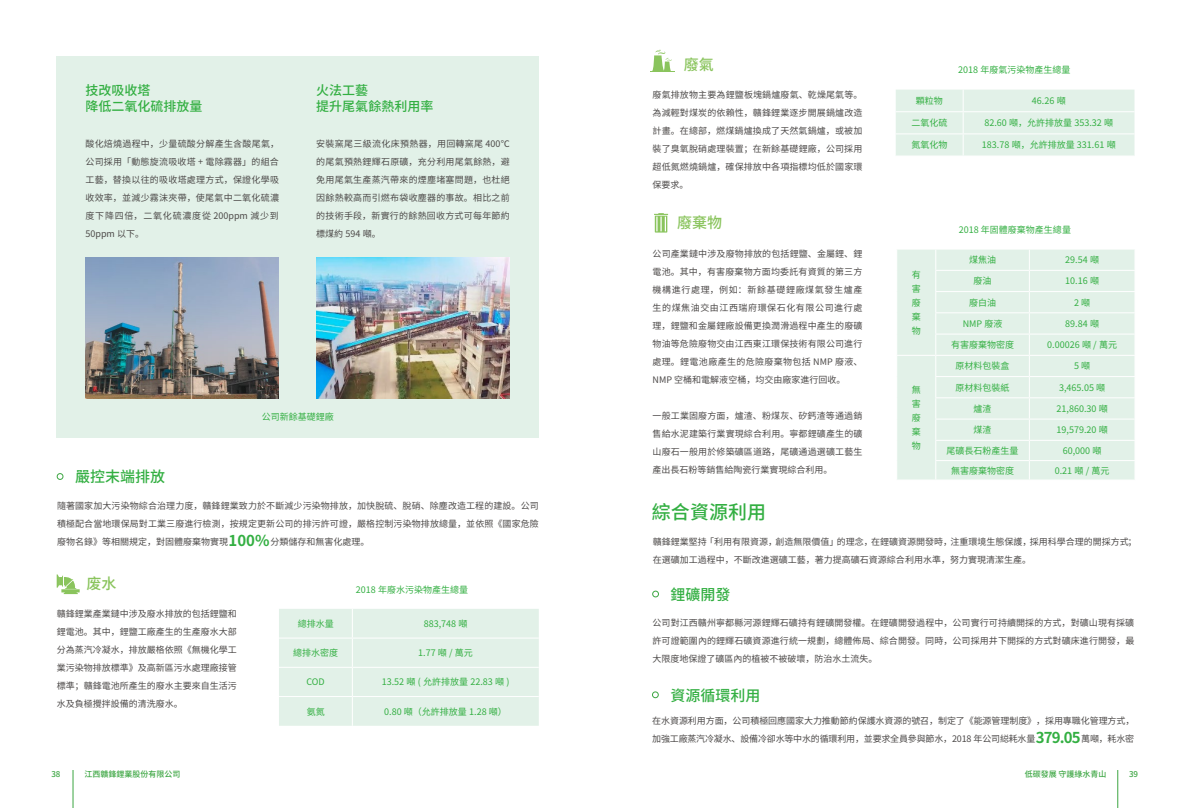
<style>
.page{position:relative;width:1191px;height:808px;background:#fff}
.page>*{position:absolute;margin:0;border:0;box-sizing:border-box;transform-origin:0 0}
.t1{font:500 19px "Source Han Sans CN";color:#33af42}
.t2{font:500 15px "Source Han Sans CN";color:#33af42}
.t3{font:700 15px "Source Han Sans CN";letter-spacing:-.055em;color:#33af42}
.t4{font:500 15px "Source Han Sans CN";color:#8ac45d}
.t5{font:500 13px/15.6px "Source Han Sans CN";color:#33af42}
.t6{font:9px/18px "Source Han Sans CN";color:#4c4948;text-align:justify}
.t7{font:9px/14px "Source Han Sans CN";color:#33af42;text-align:justify}
.t8{font:500 8px "Source Han Sans CN";color:#3ca642}
</style>
<div class="page">
<hr style="left:72px;top:770px;width:1px;height:38px;background:#3ca642">
<hr style="left:1117px;top:770px;width:1px;height:38px;background:#3ca642">
<div style="left:57px;top:57px;width:482px;height:381px;background:#e2f1e8"></div>
<img style="left:85px;top:258px;width:194px;height:140px">
<img style="left:316px;top:258px;width:194px;height:140px">
<div style="left:57px;top:473px;width:6px;height:7px;border:1px solid #3ca642;border-radius:50%"></div>
<div style="left:652px;top:591px;width:7px;height:6px;border:1px solid #3ca642;border-radius:50%"></div>
<div style="left:279px;top:609px;width:260px;height:117px;background:#e2f1e8"></div>
<hr style="left:279px;top:637px;width:73px;height:1px;background:#fff">
<hr style="left:352px;top:637px;width:187px;height:1px;background:#fff">
<hr style="left:279px;top:667px;width:73px;height:1px;background:#fff">
<hr style="left:352px;top:667px;width:187px;height:1px;background:#fff">
<hr style="left:279px;top:696px;width:73px;height:1px;background:#fff">
<hr style="left:352px;top:696px;width:187px;height:1px;background:#fff">
<div style="left:897px;top:250px;width:237px;height:229px;background:#e2f1e8"></div>
<hr style="left:935px;top:270px;width:94px;height:1px;background:#fff">
<hr style="left:1029px;top:270px;width:106px;height:1px;background:#fff">
<hr style="left:935px;top:291px;width:94px;height:1px;background:#fff">
<hr style="left:1029px;top:291px;width:106px;height:1px;background:#fff">
<hr style="left:935px;top:312px;width:94px;height:1px;background:#fff">
<hr style="left:1029px;top:312px;width:106px;height:1px;background:#fff">
<hr style="left:935px;top:334px;width:94px;height:1px;background:#fff">
<hr style="left:1029px;top:334px;width:106px;height:1px;background:#fff">
<hr style="left:896px;top:355px;width:39px;height:1px;background:#fff">
<hr style="left:935px;top:355px;width:94px;height:1px;background:#fff">
<hr style="left:1029px;top:355px;width:106px;height:1px;background:#fff">
<hr style="left:935px;top:376px;width:94px;height:1px;background:#fff">
<hr style="left:1029px;top:376px;width:106px;height:1px;background:#fff">
<hr style="left:935px;top:397px;width:94px;height:1px;background:#fff">
<hr style="left:1029px;top:397px;width:106px;height:1px;background:#fff">
<hr style="left:935px;top:419px;width:94px;height:1px;background:#fff">
<hr style="left:1029px;top:419px;width:106px;height:1px;background:#fff">
<hr style="left:935px;top:440px;width:94px;height:1px;background:#fff">
<hr style="left:1029px;top:440px;width:106px;height:1px;background:#fff">
<hr style="left:935px;top:460px;width:94px;height:1px;background:#fff">
<svg style="left:935px;top:250px;width:1px;height:229px"></svg>
<hr style="left:1029px;top:460px;width:106px;height:1px;background:#fff">
<svg style="left:1134px;top:250px;width:1px;height:229px"></svg>
<svg style="left:1029px;top:250px;width:1px;height:229px"></svg>
<div style="left:896px;top:90px;width:238px;height:66px;background:#e2f1e8"></div>
<hr style="left:895px;top:111px;width:68px;height:1px;background:#fff">
<hr style="left:963px;top:111px;width:171px;height:1px;background:#fff">
<hr style="left:895px;top:133px;width:68px;height:1px;background:#fff">
<hr style="left:963px;top:133px;width:171px;height:1px;background:#fff">
<svg style="left:57px;top:574px;width:23px;height:20px"></svg>
<svg style="left:650px;top:49px;width:25px;height:23px"></svg>
<svg style="left:654px;top:213px;width:14px;height:20px"></svg>
<div style="left:652px;top:691px;width:7px;height:7px;border:1px solid #3ca642;border-radius:50%"></div>
<h3 class="t5" style="left:85px;top:83px;width:118px">技改吸收塔<br>降低二氧化硫排放量</h3>
<h3 class="t5" style="left:316px;top:83px;width:118px">火法工藝<br>提升尾氣餘熱利用率</h3>
<p class="t6" style="left:85px;top:135px;width:195px">酸化焙燒過程中，少量硫酸分解產生含酸尾氣，公司採用「動態旋流吸收塔 + 電除霧器」的組合工藝，替換以往的吸收塔處理方式，保證化學吸收效率，並減少霧沫夾帶，使尾氣中二氧化硫濃度下降四倍，二氧化硫濃度從 200ppm 減少到50ppm 以下。</p>
<p class="t6" style="left:316px;top:135px;width:195px">安裝窯尾三級流化床預熱器，用回轉窯尾 400℃的尾氣預熱鋰輝石原礦，充分利用尾氣餘熱，避免用尾氣生產蒸汽帶來的煙塵堵塞問題，也杜絕因餘熱較高而引燃布袋收塵器的事故。相比之前的技術手段，新實行的餘熱回收方式可每年節約標煤約 594 噸。</p>
<h2 class="t2" style="left:75px;top:468px;width:91px">嚴控末端排放</h2>
<p class="t7" style="left:262px;top:410px;width:73px">公司新餘基礎鋰廠</p>
<p class="t6" style="left:57px;top:497px;width:483px">隨著國家加大污染物綜合治理力度，贛鋒鋰業致力於不斷減少污染物排放，加快脫硫、脫硝、除塵改造工程的建設。公司積極配合當地環保局對工業三廢進行檢測，按規定更新公司的排污許可證，嚴格控制污染物排放總量，並依照《國家危險廢物名錄》等相關規定，對固體廢棄物實現</p>
<h2 class="t3" style="left:228px;top:532px;width:42px">100%</h2>
<p class="t6" style="left:270px;top:533px;width:100px">分類儲存和無害化處理。</p>
<h2 class="t4" style="left:86px;top:575px;width:31px">废水</h2>
<p class="t6" style="left:57px;top:605px;width:182px">贛鋒鋰業產業鏈中涉及廢水排放的包括鋰鹽和鋰電池。其中，鋰鹽工廠產生的生產廢水大部分為蒸汽冷凝水，排放嚴格依照《無機化學工業污染物排放標準》及高新區污水處理廠接管標準；贛鋒電池所產生的廢水主要來自生活污水及負極攪拌設備的清洗廢水。</p>
<p class="t7" style="left:356px;top:582px;width:114px">2018 年廢水污染物產生總量</p>
<p class="t7" style="left:298px;top:617px;width:37px">總排水量</p>
<p class="t7" style="left:424px;top:617px;width:45px">883,748 噸</p>
<p class="t7" style="left:293px;top:646px;width:46px">總排水密度</p>
<p class="t7" style="left:418px;top:646px;width:56px">1.77 噸 / 萬元</p>
<p class="t7" style="left:306px;top:675px;width:20px">COD</p>
<p class="t7" style="left:382px;top:675px;width:129px">13.52 噸 ( 允許排放量 22.83 噸 )</p>
<p class="t7" style="left:307px;top:704px;width:19px">氨氮</p>
<p class="t7" style="left:384px;top:704px;width:124px">0.80 噸（允許排放量 1.28 噸）</p>
<h2 class="t4" style="left:684px;top:56px;width:31px">廢氣</h2>
<p class="t6" style="left:652px;top:86px;width:211px">廢氣排放物主要為鋰鹽板塊鍋爐廢氣、乾燥尾氣等。為減輕對煤炭的依賴性，贛鋒鋰業逐步開展鍋爐改造計畫。在總部，燃煤鍋爐換成了天然氣鍋爐，或被加裝了臭氧脫硝處理裝置；在新餘基礎鋰廠，公司採用超低氮燃燒鍋爐，確保排放中各項指標均低於國家環保要求。</p>
<h2 class="t4" style="left:677px;top:214px;width:46px">廢棄物</h2>
<p class="t6" style="left:652px;top:245px;width:211px">公司產業鏈中涉及廢物排放的包括鋰鹽、金屬鋰、鋰電池。其中，有害廢棄物方面均委託有資質的第三方機構進行處理，例如：新餘基礎鋰廠煤氣發生爐產生的煤焦油交由江西瑞府環保石化有限公司進行處理，鋰鹽和金屬鋰廠設備更換潤滑過程中產生的廢礦物油等危險廢物交由江西東江環保技術有限公司進行處理。鋰電池廠產生的危險廢棄物包括 NMP 廢液、NMP 空桶和電解液空桶，均交由廠家進行回收。</p>
<p class="t6" style="left:652px;top:407px;width:211px">一般工業固廢方面，爐渣、粉煤灰、矽鈣渣等通過銷售給水泥建築行業實現綜合利用。寧都鋰礦產生的礦山廢石一般用於修築礦區道路，尾礦通過選礦工藝生產出長石粉等銷售給陶瓷行業實現綜合利用。</p>
<h1 class="t1" style="left:652px;top:501px;width:115px">綜合資源利用</h1>
<p class="t7" style="left:958px;top:63px;width:114px">2018 年廢氣污染物產生總量</p>
<p class="t7" style="left:916px;top:94px;width:28px">顆粒物</p>
<p class="t7" style="left:1032px;top:94px;width:35px">46.26 噸</p>
<p class="t7" style="left:911px;top:116px;width:37px">二氧化硫</p>
<p class="t7" style="left:984px;top:116px;width:130px">82.60 噸，允許排放量 353.32 噸</p>
<p class="t7" style="left:911px;top:138px;width:37px">氮氧化物</p>
<p class="t7" style="left:982px;top:138px;width:135px">183.78 噸，允許排放量 331.61 噸</p>
<p class="t7" style="left:911px;top:267px;width:10px">有害廢棄物</p>
<p class="t7" style="left:911px;top:383px;width:10px">無害廢棄物</p>
<p class="t7" style="left:958px;top:223px;width:114px">2018 年固體廢棄物產生總量</p>
<p class="t7" style="left:969px;top:253px;width:28px">煤焦油</p>
<p class="t7" style="left:1065px;top:253px;width:35px">29.54 噸</p>
<p class="t7" style="left:973px;top:274px;width:19px">廢油</p>
<p class="t7" style="left:1065px;top:274px;width:35px">10.16 噸</p>
<p class="t7" style="left:969px;top:296px;width:28px">廢白油</p>
<p class="t7" style="left:1074px;top:296px;width:18px">2噸</p>
<p class="t7" style="left:962px;top:317px;width:41px">NMP 廢液</p>
<p class="t7" style="left:1065px;top:317px;width:35px">89.84 噸</p>
<p class="t7" style="left:951px;top:338px;width:64px">有害廢棄物密度</p>
<p class="t7" style="left:1047px;top:338px;width:71px">0.00026 噸 / 萬元</p>
<p class="t7" style="left:955px;top:359px;width:55px">原材料包裝盒</p>
<p class="t7" style="left:1074px;top:359px;width:18px">5噸</p>
<p class="t7" style="left:955px;top:381px;width:55px">原材料包裝紙</p>
<p class="t7" style="left:1059px;top:381px;width:48px">3,465.05 噸</p>
<p class="t7" style="left:973px;top:402px;width:19px">爐渣</p>
<p class="t7" style="left:1056px;top:402px;width:53px">21,860.30 噸</p>
<p class="t7" style="left:973px;top:423px;width:19px">煤渣</p>
<p class="t7" style="left:1056px;top:423px;width:53px">19,579.20 噸</p>
<p class="t7" style="left:946px;top:444px;width:73px">尾礦長石粉產生量</p>
<p class="t7" style="left:1062px;top:444px;width:40px">60,000 噸</p>
<p class="t7" style="left:951px;top:464px;width:64px">無害廢棄物密度</p>
<p class="t7" style="left:1054px;top:464px;width:56px">0.21 噸 / 萬元</p>
<p class="t6" style="left:653px;top:533px;width:485px">贛鋒鋰業堅持「利用有限資源，創造無限價值」的理念，在鋰礦資源開發時，注重環境生態保護，採用科學合理的開採方式；在選礦加工過程中，不斷改進選礦工藝，著力提高礦石資源綜合利用水準，努力實現清潔生產。</p>
<h2 class="t2" style="left:670px;top:586px;width:61px">鋰礦開發</h2>
<p class="t6" style="left:652px;top:614px;width:483px">公司對江西贛州寧都縣河源鋰輝石礦持有鋰礦開發權。在鋰礦開發過程中，公司實行可持續開採的方式，對礦山現有採礦許可證範圍內的鋰輝石礦資源進行統一規劃，總體佈局、綜合開發。同時，公司採用井下開採的方式對礦床進行開發，最大限度地保證了礦區內的植被不被破壞，防治水土流失。</p>
<h2 class="t2" style="left:670px;top:687px;width:91px">資源循環利用</h2>
<p class="t6" style="left:652px;top:712px;width:484px">在水資源利用方面，公司積極回應國家大力推動節約保護水資源的號召，制定了《能源管理制度》，採用專職化管理方式，加強工廠蒸汽冷凝水、設備冷卻水等中水的循環利用，並要求全員參與節水，2018 年公司縂耗水量</p>
<h2 class="t3" style="left:1035px;top:729px;width:46px">379.05</h2>
<p class="t6" style="left:1081px;top:730px;width:55px">萬噸，耗水密</p>
<p class="t8" style="left:51px;top:769px;width:11px">38</p>
<p class="t8" style="left:84px;top:769px;width:97px">江西贛鋒鋰業股份有限公司</p>
<p class="t8" style="left:1024px;top:769px;width:83px">低碳發展 守護綠水青山</p>
<p class="t8" style="left:1129px;top:769px;width:11px">39</p>
</div>
